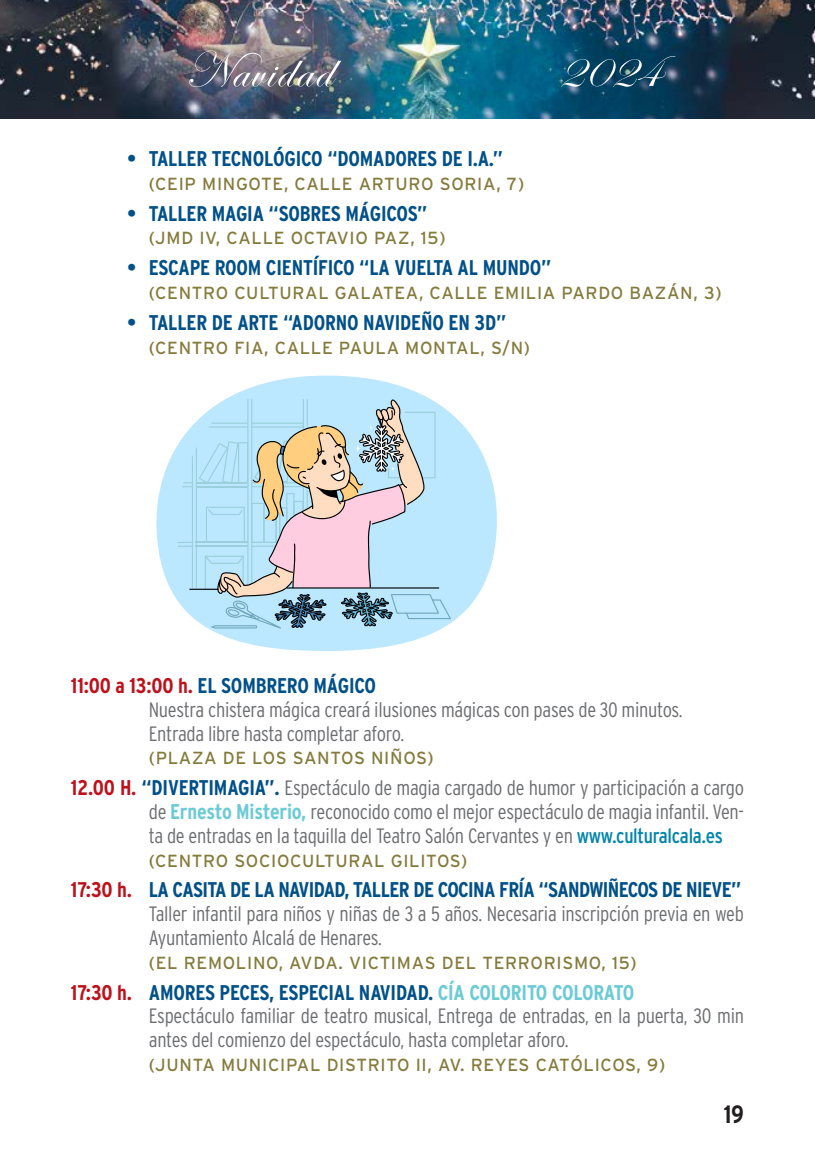
<style>
.page{position:relative;width:815px;height:1156px;background:#fff}
.page>*{position:absolute;margin:0;border:0;box-sizing:border-box;transform-origin:0 0}
.t1{font:51.25px "Edwardian Script ITC";letter-spacing:.03em;color:#fff}
.t2{font:700 25px "Interstate Condensed";color:#231f20}
.PUNTOS{font:700 21.25px "Interstate Condensed";letter-spacing:-.01em;color:#005089}
.CUERPO_NIÑOS{font:700 21.25px "Interstate Condensed";letter-spacing:-.03em;color:#005089}
.CUERPO_NIÑOS-2{font:700 21.25px "Interstate Condensed";letter-spacing:-.01em;color:#005089}
.CUERPO_PROGRAMA_NAV{font:700 21.25px "Interstate Condensed";letter-spacing:-.01em;color:#005089}
.CUERPO_NIÑOS-3{font:300 20.75px/23.8px "Interstate Condensed";letter-spacing:-.015em;color:#6c6d70}
.CUERPO_PROGRAMA_NAV-2{font:300 20.75px/23.8px "Interstate Condensed";letter-spacing:-.015em;color:#6c6d70;text-align:justify}
.LUGAR_NAV{font:17.5px "Interstate";letter-spacing:.04em;color:#857b3c}
.s1{color:#be111b}
.s2{font-weight:700;font-size:21.25px;color:#be111b}
.s3{font-weight:700;font-size:21.25px;color:#005089}
.s4{font-weight:700;font-size:21.25px;color:#6bcbd5}
.s5{font-weight:400;color:#0385ab}
.s6{color:#6bcbd5}
</style>
<div class="page">
<img style="left:0;top:0;width:815px;height:119px">
<svg style="left:156px;top:375px;width:341px;height:276px;fill:#bce8ff"></svg>
<svg style="left:177px;top:396px;width:274px;height:232px;background:#c0d3df"></svg>
<h1 class="t1" style="left:185px;top:42px;width:148px">Navidad</h1>
<h1 class="t1" style="left:557px;top:42px;width:104px">2024</h1>
<p class="PUNTOS" style="left:128px;top:146px;width:377px">• TALLER TECNOLÓGICO “DOMADORES DE I.A.”</p>
<p class="LUGAR_NAV" style="left:149px;top:174px;width:377px">(CEIP MINGOTE, CALLE ARTURO SORIA, 7)</p>
<p class="PUNTOS" style="left:128px;top:201px;width:301px">• TALLER MAGIA “SOBRES MÁGICOS”</p>
<p class="LUGAR_NAV" style="left:149px;top:228px;width:298px">(JMD IV, CALLE OCTAVIO PAZ, 15)</p>
<p class="PUNTOS" style="left:128px;top:256px;width:425px">• ESCAPE ROOM CIENTÍFICO “LA VUELTA AL MUNDO”</p>
<p class="LUGAR_NAV" style="left:149px;top:283px;width:574px">(CENTRO CULTURAL GALATEA, CALLE EMILIA PARDO BAZÁN, 3)</p>
<p class="PUNTOS" style="left:128px;top:310px;width:380px">• TALLER DE ARTE “ADORNO NAVIDEÑO EN 3D”</p>
<p class="LUGAR_NAV" style="left:149px;top:337px;width:383px">(CENTRO FIA, CALLE PAULA MONTAL, S/N)</p>
<p class="CUERPO_PROGRAMA_NAV" style="left:71px;top:673px;width:307px"><span class="s1">11:00 a 13:00 h.</span> EL SOMBRERO MÁGICO</p>
<p class="CUERPO_NIÑOS-3" style="left:149px;top:697px;width:535px">Nuestra chistera mágica creará ilusiones mágicas con pases de 30 minutos.</p>
<p class="CUERPO_NIÑOS-3" style="left:149px;top:721px;width:257px">Entrada libre hasta completar aforo.</p>
<p class="LUGAR_NAV" style="left:149px;top:748px;width:286px">(PLAZA DE LOS SANTOS NIÑOS)</p>
<p class="CUERPO_PROGRAMA_NAV-2" style="left:149px;top:775px;width:597px;text-indent:-78px"><span class="s2">12.00 H.</span> <span class="s3">“DIVERTIMAGIA”.</span> Espectáculo de magia cargado de humor y participación a cargo de <span class="s4">Ernesto Misterio,</span> reconocido como el mejor espectáculo de magia infantil. Ven&shy;ta de entradas en la taquilla del Teatro Salón Cervantes y en <span class="s5">www.culturalcala.es</span></p>
<p class="LUGAR_NAV" style="left:149px;top:850px;width:320px">(CENTRO SOCIOCULTURAL GILITOS)</p>
<p class="CUERPO_NIÑOS" style="left:71px;top:877px;width:672px"><span class="s1">17:30 h.</span> LA CASITA DE LA NAVIDAD, TALLER DE COCINA FRÍA “SANDWIÑECOS DE NIEVE”</p>
<p class="CUERPO_NIÑOS-3" style="left:149px;top:901px;width:597px">Taller infantil para niños y niñas de 3 a 5 años. Necesaria inscripción previa en web<br>Ayuntamiento Alcalá de Henares.</p>
<p class="LUGAR_NAV" style="left:149px;top:952px;width:489px">(EL REMOLINO, AVDA. VICTIMAS DEL TERRORISMO, 15)</p>
<p class="CUERPO_NIÑOS-2" style="left:71px;top:979px;width:565px"><span class="s1">17:30 h.</span> AMORES PECES, ESPECIAL NAVIDAD. <span class="s6">CÍA COLORITO COLORATO</span></p>
<p class="CUERPO_NIÑOS-3" style="left:149px;top:1003px;width:597px">Espectáculo familiar de teatro musical, Entrega de entradas, en la puerta, 30 min antes del comienzo del espectáculo, hasta completar aforo.</p>
<p class="LUGAR_NAV" style="left:149px;top:1054px;width:518px">(JUNTA MUNICIPAL DISTRITO II, AV. REYES CATÓLICOS, 9)</p>
<p class="t2" style="left:724px;top:1099px;width:22px">19</p>
</div>
